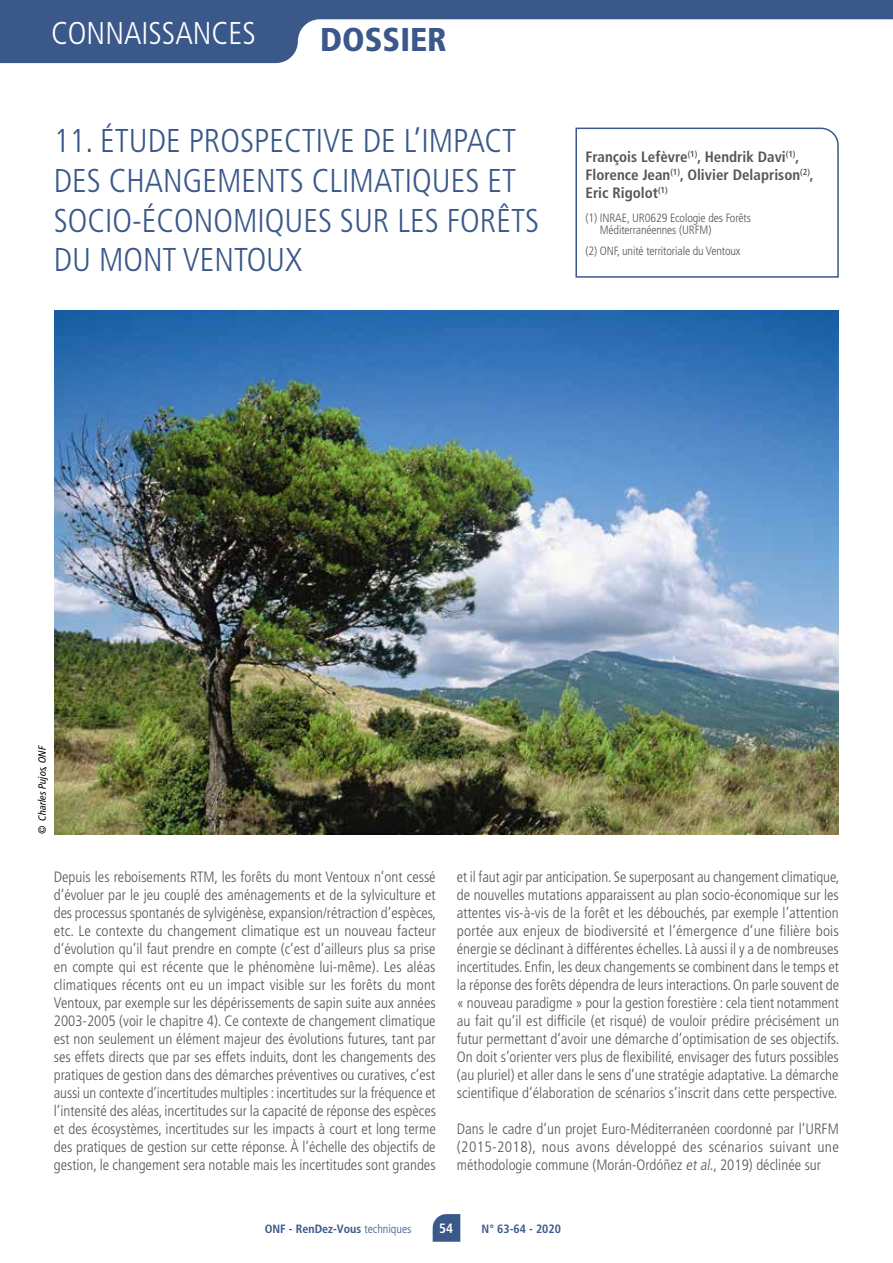
<style>
.page{position:relative;width:893px;height:1263px;background:#fff}
.page>*{position:absolute;margin:0;border:0;box-sizing:border-box;transform-origin:0 0}
.t1{font:300 condensed 33px/39.6px "Frutiger LT Std";color:#3a588a}
.t2{font:900 condensed 33px "Frutiger";color:#3a588a}
.t3{font:300 condensed 31.5px "Frutiger LT Std";color:#fff}
.t4{font:300 condensed 15px/18px "Frutiger LT Std";color:#575651;text-align:justify}
.t5{font:700 condensed 15px/18px "Frutiger LT Std";color:#575651}
.t6{font:700 condensed 13.5px "Frutiger LT Std";color:#fff}
.t7{font:300 condensed 12px/12px "Frutiger LT Std";letter-spacing:-.01em;color:#575651}
.t8{font:700 condensed 12px "Frutiger LT Std";color:#3a588a}
.t9{font:italic condensed 10.5px "Frutiger LT Pro";color:#000}
.s1{font-weight:300}
</style>
<div class="page">
<svg style="left:433px;top:1214px;width:27px;height:28px"></svg>
<svg style="left:0;top:0;width:893px;height:63px;fill:#3a588a"></svg>
<svg style="left:575px;top:127px;width:264px;height:151px"></svg>
<img style="left:54px;top:311px;width:785px;height:523px">
<h2 class="t3" style="left:51px;top:15px;width:123px">SESSION 1</h2>
<h2 class="t3" style="left:51px;top:15px;width:206px">CONNAISSANCES</h2>
<h1 class="t2" style="left:320px;top:19px;width:128px">DOSSIER</h1>
<h1 class="t1" style="left:54px;top:122px;width:487px">11. ÉTUDE PROSPECTIVE DE L’IMPACT<br>DES CHANGEMENTS CLIMATIQUES ET<br>SOCIO-ÉCONOMIQUES SUR LES FORÊTS<br>DU MONT VENTOUX</h1>
<p class="t5" style="left:585px;top:147px;width:230px">François Lefèvre<sup>(1)</sup>, Hendrik Davi<sup>(1)</sup>,<br>Florence Jean<sup>(1)</sup>, Olivier Delaprison<sup>(2)</sup>,<br>Eric Rigolot<sup>(1)</sup></p>
<p class="t7" style="left:600px;top:212px;width:153px;text-indent:-14px">(1) INRAE, UR0629 Ecologie des Forêts<br>Méditerranéennes (URFM)</p>
<p class="t7" style="left:585px;top:245px;width:157px">(2) ONF, unité territoriale du Ventoux</p>
<p class="t9" style="left:36px;top:834px;width:90px;rotate:-90deg">© Charles Pujos, ONF</p>
<p class="t4" style="left:54px;top:868px;width:384px">Depuis les reboisements RTM, les forêts du mont Ventoux n’ont cessé d’évoluer par le jeu couplé des aménagements et de la sylviculture et des processus spontanés de sylvigénèse, expansion/rétraction d’espèces, etc. Le contexte du changement climatique est un nouveau facteur d’évolution qu’il faut prendre en compte (c’est d’ailleurs plus sa prise en compte qui est récente que le phénomène lui-même). Les aléas climatiques récents ont eu un impact visible sur les forêts du mont Ventoux, par exemple sur les dépérissements de sapin suite aux années 2003-2005 (voir le chapitre 4). Ce contexte de changement climatique est non seulement un élément majeur des évolutions futures, tant par ses effets directs que par ses effets induits, dont les changements des pratiques de gestion dans des démarches préventives ou curatives, c’est aussi un contexte d’incertitudes multiples : incertitudes sur la fréquence et l’intensité des aléas, incertitudes sur la capacité de réponse des espèces et des écosystèmes, incertitudes sur les impacts à court et long terme des pratiques de gestion sur cette réponse. À l’échelle des objectifs de gestion, le changement sera notable mais les incertitudes sont grandes</p>
<p class="t4" style="left:457px;top:868px;width:384px">et il faut agir par anticipation. Se superposant au changement climatique, de nouvelles mutations apparaissent au plan socio-économique sur les attentes vis-à-vis de la forêt et les débouchés, par exemple l’attention portée aux enjeux de biodiversité et l’émergence d’une filière bois énergie se déclinant à différentes échelles. Là aussi il y a de nombreuses incertitudes. Enfin, les deux changements se combinent dans le temps et la réponse des forêts dépendra de leurs interactions. On parle souvent de « nouveau paradigme » pour la gestion forestière : cela tient notamment au fait qu’il est difficile (et risqué) de vouloir prédire précisément un futur permettant d’avoir une démarche d’optimisation de ses objectifs.<br>On doit s’orienter vers plus de flexibilité, envisager des futurs possibles (au pluriel) et aller dans le sens d’une stratégie adaptative. La démarche scientifique d’élaboration de scénarios s’inscrit dans cette perspective.</p>
<p class="t4" style="left:457px;top:1120px;width:383px">Dans le cadre d’un projet Euro-Méditerranéen coordonné par l’URFM (2015-2018), nous avons développé des scénarios suivant une méthodologie commune (Morán-Ordóñez et al., 2019) déclinée sur</p>
<p class="t8" style="left:265px;top:1222px;width:148px">ONF - RenDez-Vous <span class="s1">techniques</span></p>
<p class="t6" style="left:439px;top:1220px;width:16px">54</p>
<p class="t8" style="left:482px;top:1222px;width:81px">N° 63-64 - 2020</p>
</div>
